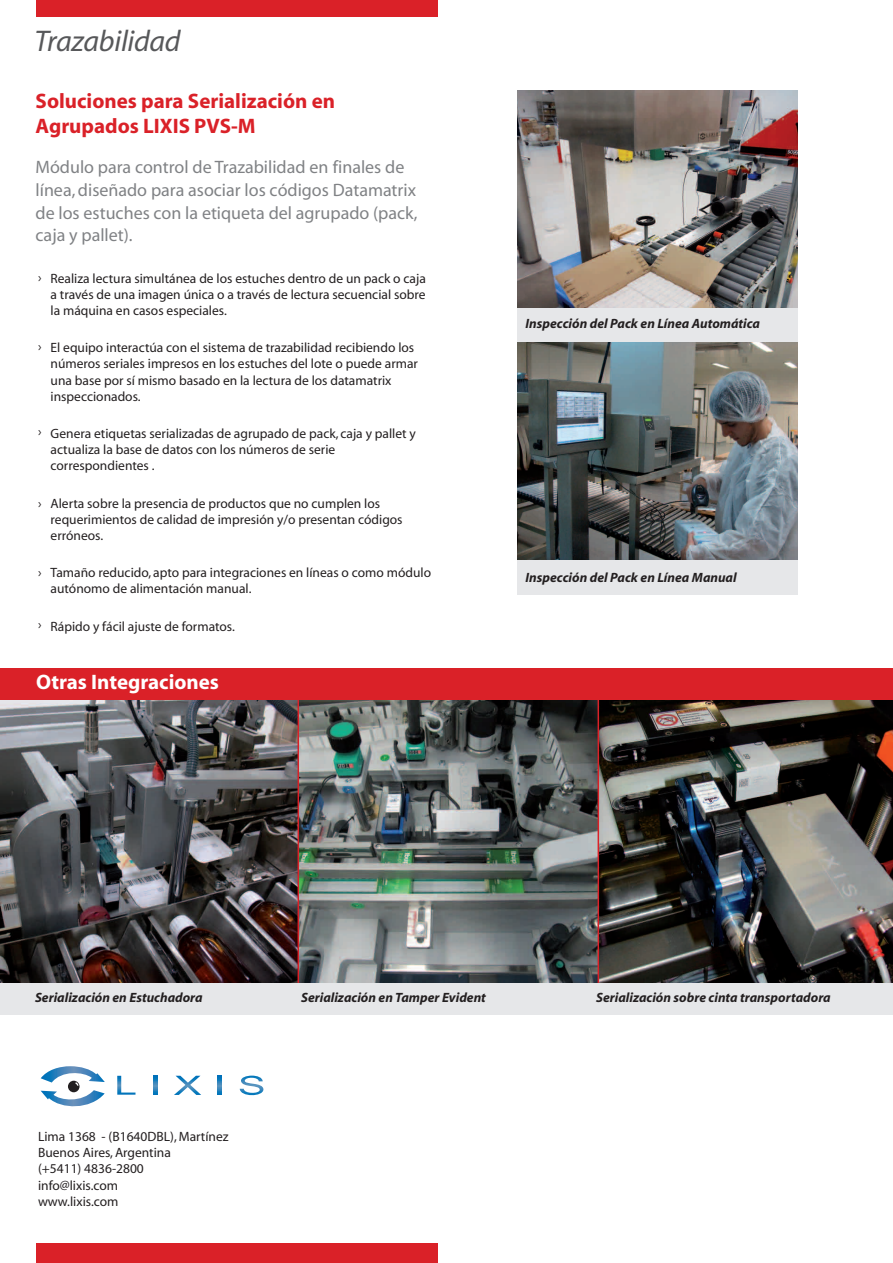
<style>
.page{position:relative;width:893px;height:1263px;background:#fff}
.page>*{position:absolute;margin:0;border:0;box-sizing:border-box;transform-origin:0 0}
.t1{font:italic 30px "Myriad";letter-spacing:-.01em;color:#57585a}
.t2{font:700 21px/25.2px "Myriad";color:#da2128}
.t3{font:700 21px "Myriad";color:#fff}
.t4{font:18px/22.5px "Myriad";color:#808285}
.t5{font:13.5px/16.2px "Myriad";color:#231f20}
.t6{font:italic 700 13.5px "Myriad";color:#231f20}
</style>
<div class="page">
<img style="left:599px;top:699px;width:294px;height:284px">
<img style="left:0;top:699px;width:598px;height:284px">
<div style="left:0;top:983px;width:893px;height:31px;background:#e6e7e9"></div>
<svg style="left:174px;top:1076px;width:27px;height:19px"></svg>
<svg style="left:218px;top:1076px;width:4px;height:19px"></svg>
<svg style="left:240px;top:1075px;width:23px;height:21px"></svg>
<svg style="left:154px;top:1076px;width:4px;height:19px"></svg>
<svg style="left:117px;top:1076px;width:18px;height:19px"></svg>
<svg style="left:41px;top:1066px;width:64px;height:41px"></svg>
<div style="left:36px;top:0;width:402px;height:17px;background:#da2128"></div>
<div style="left:36px;top:1243px;width:402px;height:20px;background:#da2128"></div>
<img style="left:518px;top:90px;width:280px;height:470px">
<div style="left:518px;top:308px;width:280px;height:34px;background:#e6e7e9"></div>
<div style="left:518px;top:560px;width:280px;height:34px;background:#e6e7e9"></div>
<hr style="left:298px;top:697px;width:1px;height:286px;background:#da2128">
<hr style="left:598px;top:697px;width:1px;height:286px;background:#da2128">
<div style="left:0;top:668px;width:893px;height:31px;background:#da2128"></div>
<h1 class="t1" style="left:35px;top:26px;width:148px">Trazabilidad</h1>
<h2 class="t2" style="left:36px;top:89px;width:301px">Soluciones para Serialización en<br>Agrupados LIXIS PVS-M</h2>
<h3 class="t4" style="left:36px;top:157px;width:383px">Módulo para control de Trazabilidad en finales de línea, diseñado para asociar los códigos Datamatrix de los estuches con la etiqueta del agrupado (pack, caja y pallet).</h3>
<p class="t5" style="left:38px;top:270px;width:5px">›</p>
<p class="t5" style="left:38px;top:339px;width:5px">›</p>
<p class="t5" style="left:38px;top:424px;width:5px">›</p>
<p class="t5" style="left:38px;top:496px;width:5px">›</p>
<p class="t5" style="left:38px;top:565px;width:5px">›</p>
<p class="t5" style="left:38px;top:617px;width:5px">›</p>
<p class="t5" style="left:51px;top:270px;width:377px;text-align:justify">Realiza lectura simultánea de los estuches dentro de un pack o caja a través de una imagen única o a través de lectura secuencial sobre la máquina en casos especiales.</p>
<p class="t5" style="left:51px;top:340px;width:369px">El equipo interactúa con el sistema de trazabilidad recibiendo los números seriales impresos en los estuches del lote o puede armar una base por sí mismo basado en la lectura de los datamatrix inspeccionados.</p>
<p class="t5" style="left:51px;top:426px;width:367px">Genera etiquetas serializadas de agrupado de pack, caja y pallet y actualiza la base de datos con los números de serie correspondientes .</p>
<p class="t5" style="left:51px;top:495px;width:354px">Alerta sobre la presencia de productos que no cumplen los requerimientos de calidad de impresión y/o presentan códigos erróneos.</p>
<p class="t5" style="left:51px;top:565px;width:382px">Tamaño reducido, apto para integraciones en líneas o como módulo autónomo de alimentación manual.</p>
<p class="t5" style="left:51px;top:618px;width:186px">Rápido y fácil ajuste de formatos.</p>
<h2 class="t3" style="left:36px;top:671px;width:185px">Otras Integraciones</h2>
<p class="t6" style="left:526px;top:316px;width:236px">Inspección del Pack en Línea Automática</p>
<p class="t6" style="left:526px;top:571px;width:213px">Inspección del Pack en Línea Manual</p>
<p class="t6" style="left:35px;top:990px;width:169px">Serialización en Estuchadora</p>
<p class="t6" style="left:301px;top:990px;width:186px">Serialización en Tamper Evident</p>
<p class="t6" style="left:596px;top:990px;width:236px">Serialización sobre cinta transportadora</p>
<p class="t5" style="left:38px;top:1129px;width:192px">Lima 1368 - (B1640DBL), Martínez<br>Buenos Aires, Argentina<br>(+5411) 4836-2800<br>info@lixis.com<br>www.lixis.com</p>
</div>
